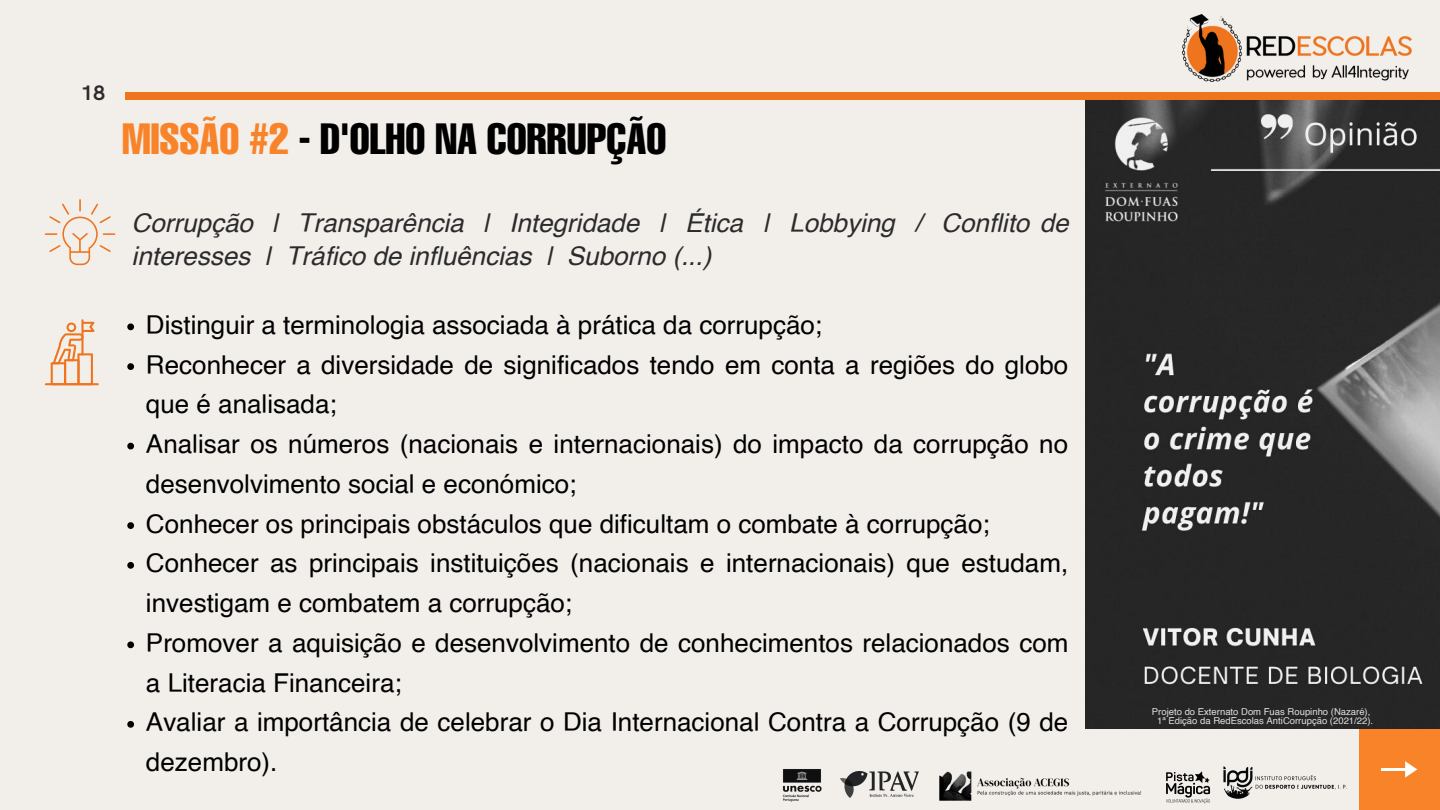
<style>
.page{position:relative;width:1440px;height:810px;background:#f2efeb}
.page>*{position:absolute;margin:0;border:0;box-sizing:border-box;transform-origin:0 0}
.t1{font:extra-condensed 43px "Helvetica";color:#000}
.t2{font:26px/39.8px "Helvetica";color:#000}
.t3{font:italic 26px/33.8px "Helvetica";color:#2b2b2b}
.t4{font:700 21px "HK Grotesk";color:#2b2b2b}
.t5{font:9.5px/9.8px "Helvetica";color:#e0e0e0;text-align:center}
.s1{color:#f98328}
</style>
<div class="page">
<img style="left:1085px;top:99px;width:355px;height:630px">
<div style="left:125px;top:92px;width:1315px;height:7px;background:#ee741d"></div>
<div style="left:1359px;top:729px;width:81px;height:81px;background:#f98328"></div>
<hr style="left:1381px;top:768px;width:27px;height:3px;background:#fff">
<svg style="left:1405px;top:761px;width:12px;height:17px"></svg>
<svg style="left:45px;top:199px;width:70px;height:66px"></svg>
<hr style="left:45px;top:383px;width:54px;height:2px;background:#ee741d">
<svg style="left:51px;top:319px;width:43px;height:65px"></svg>
<img style="left:1182px;top:14px;width:230px;height:68px">
<svg style="left:127px;top:323px;width:7px;height:7px"></svg>
<svg style="left:127px;top:363px;width:7px;height:7px"></svg>
<svg style="left:127px;top:443px;width:7px;height:6px"></svg>
<svg style="left:127px;top:522px;width:7px;height:7px"></svg>
<svg style="left:127px;top:562px;width:7px;height:7px"></svg>
<svg style="left:127px;top:641px;width:7px;height:7px"></svg>
<svg style="left:127px;top:721px;width:7px;height:7px"></svg>
<img style="left:841px;top:772px;width:78px;height:25px">
<img style="left:782px;top:769px;width:40px;height:33px">
<img style="left:1166px;top:771px;width:44px;height:33px">
<img style="left:939px;top:771px;width:203px;height:30px">
<img style="left:1223px;top:766px;width:124px;height:32px">
<p class="t4" style="left:81px;top:81px;width:26px">18</p>
<h1 class="t1" style="left:122px;top:112px;width:546px"><span class="s1">MISSÃO #2</span> - D'OLHO NA CORRUPÇÃO</h1>
<p class="t3" style="left:132px;top:208px;width:938px">Corrupção | Transparência | Integridade | Ética | Lobbying / Conflito de interesses | Tráfico de influências | Suborno (...)</p>
<p class="t2" style="left:146px;top:307px;width:924px">Distinguir a terminologia associada à prática da corrupção;<br>Reconhecer a diversidade de significados tendo em conta a regiões do globo que é analisada;<br>Analisar os números (nacionais e internacionais) do impacto da corrupção no desenvolvimento social e económico;<br>Conhecer os principais obstáculos que dificultam o combate à corrupção; Conhecer as principais instituições (nacionais e internacionais) que estudam, investigam e combatem a corrupção;<br>Promover a aquisição e desenvolvimento de conhecimentos relacionados com a Literacia Financeira;<br>Avaliar a importância de celebrar o Dia Internacional Contra a Corrupção (9 de dezembro).</p>
<p class="t5" style="left:1152px;top:707px;width:223px">Projeto do Externato Dom Fuas Roupinho (Nazaré),<br>1ª Edição da RedEscolas AntiCorrupção (2021/22).</p>
</div>
